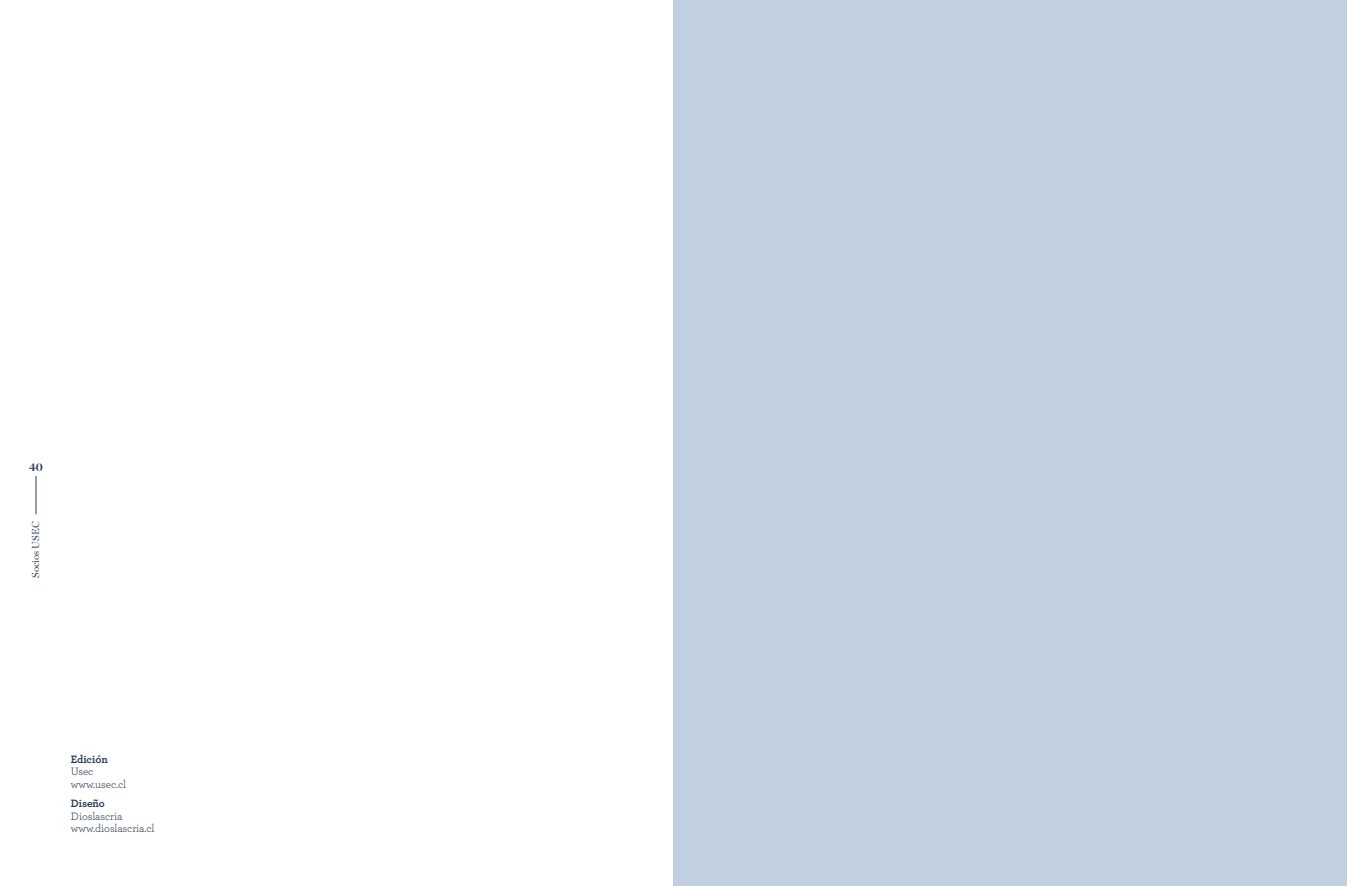
<style>
.page{position:relative;width:1347px;height:886px;background:#fff}
.page>*{position:absolute;margin:0;border:0;box-sizing:border-box;transform-origin:0 0}
.t1{font:11.25px/12.5px "Archer";letter-spacing:-.01em;color:#2e3d52}
.t2{font:700 11.25px "Archer";letter-spacing:-.01em;color:#2e3d52}
.t3{font:700 11.25px "Chronicle Display";color:#2e3d52}
.t4{font:10px "Chronicle Display";color:#2e3d52}
</style>
<div class="page">
<hr style="left:36px;top:476px;width:1px;height:38px;background:#2e3d52">
<div style="left:673px;top:0;width:673px;height:886px;background:#c1d0e1"></div>
<p class="t3" style="left:29px;top:458px;width:15px">40</p>
<p class="t4" style="left:28px;top:578px;width:58px;rotate:-90deg">Socios USEC</p>
<p class="t2" style="left:71px;top:750px;width:38px">Edición</p>
<p class="t1" style="left:71px;top:765px;width:57px">Usec www.usec.cl</p>
<p class="t2" style="left:71px;top:795px;width:35px">Diseño</p>
<p class="t1" style="left:71px;top:809px;width:85px">Dioslascria www.dioslascria.cl</p>
</div>
